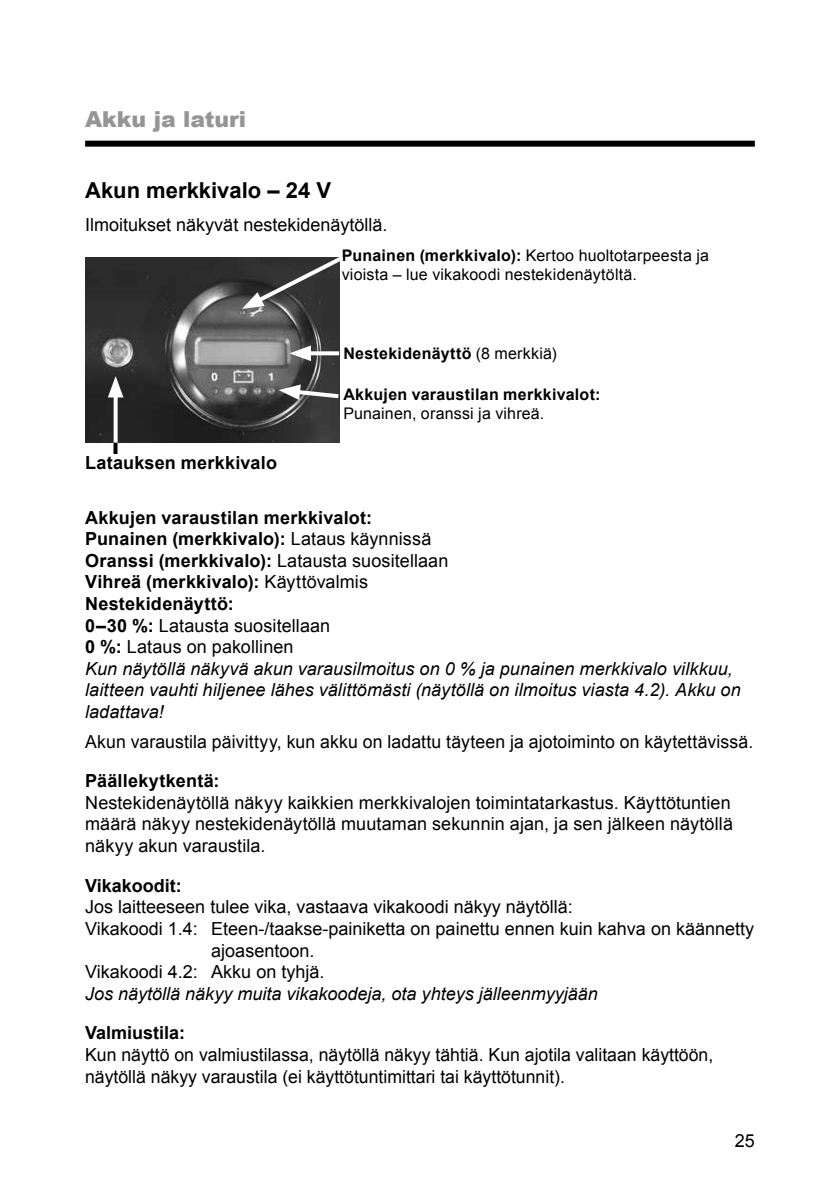
<style>
.page{position:relative;width:840px;height:1191px;background:#fff}
.page>*{position:absolute;margin:0;border:0;box-sizing:border-box;transform-origin:0 0}
.t1{font:700 22px "Arial";color:#000}
.t2{font:900 22px "Arial";color:#959595}
.t3{font:18px/21.6px "Arial";color:#000}
.t4{font:italic 18px/21.6px "Arial";letter-spacing:.005em;color:#000}
.t5{font:700 18px "Arial";letter-spacing:.01em;color:#000}
.t6{font:16px/19.2px "Arial";letter-spacing:.01em;color:#000}
.t7{font:700 16px "Arial";letter-spacing:.015em;color:#000}
.s1{font-weight:700}
.s2{font-weight:400}
.s3{font-weight:700;font-style:normal}
.s4{font-style:normal}
</style>
<div class="page">
<div style="left:85px;top:141px;width:669px;height:6px;background:#000"></div>
<img style="left:85px;top:258px;width:255px;height:185px">
<svg style="left:311px;top:351px;width:28px;height:4px"></svg>
<svg style="left:289px;top:345px;width:22px;height:16px"></svg>
<svg style="left:242px;top:257px;width:98px;height:52px;background:#494949"></svg>
<svg style="left:278px;top:384px;width:62px;height:16px"></svg>
<svg style="left:114px;top:397px;width:4px;height:51px"></svg>
<svg style="left:108px;top:376px;width:15px;height:21px"></svg>
<svg style="left:113px;top:442px;width:4px;height:12px"></svg>
<p class="t2" style="left:85px;top:105px;width:162px">Akku ja laturi</p>
<p class="t1" style="left:85px;top:175px;width:247px">Akun merkkivalo – 24 V</p>
<p class="t3" style="left:85px;top:214px;width:304px">Ilmoitukset näkyvät nestekidenäytöllä.</p>
<p class="t6" style="left:341px;top:246px;width:368px"><span class="s1">Punainen (merkkivalo):</span> Kertoo huoltotarpeesta ja vioista – lue vikakoodi nestekidenäytöltä.</p>
<p class="t7" style="left:343px;top:343px;width:215px">Nestekidenäyttö <span class="s2">(8 merkkiä)</span></p>
<p class="t5" style="left:85px;top:451px;width:193px">Latauksen merkkivalo</p>
<p class="t7" style="left:343px;top:384px;width:258px">Akkujen varaustilan merkkivalot:</p>
<p class="t6" style="left:343px;top:404px;width:202px">Punainen, oranssi ja vihreä.</p>
<p class="t4" style="left:85px;top:506px;width:656px"><span class="s3">Akkujen varaustilan merkkivalot:<br>Punainen (merkkivalo):</span> <span class="s4">Lataus käynnissä<br></span><span class="s3">Oranssi (merkkivalo):</span> <span class="s4">Latausta suositellaan<br></span><span class="s3">Vihreä (merkkivalo):</span> <span class="s4">Käyttövalmis<br></span><span class="s3">Nestekidenäyttö:<br>0–30 %:</span> <span class="s4">Latausta suositellaan<br></span><span class="s3">0 %:</span> <span class="s4">Lataus on pakollinen<br></span>Kun näytöllä näkyvä akun varausilmoitus on 0 % ja punainen merkkivalo vilkkuu, laitteen vauhti hiljenee lähes välittömästi (näytöllä on ilmoitus viasta 4.2). Akku on ladattava!</p>
<p class="t3" style="left:85px;top:730px;width:669px">Akun varaustila päivittyy, kun akku on ladattu täyteen ja ajotoiminto on käytettävissä.</p>
<p class="t5" style="left:85px;top:769px;width:136px">Päällekytkentä:</p>
<p class="t3" style="left:85px;top:792px;width:649px">Nestekidenäytöllä näkyy kaikkien merkkivalojen toimintatarkastus. Käyttötuntien määrä näkyy nestekidenäytöllä muutaman sekunnin ajan, ja sen jälkeen näytöllä näkyy akun varaustila.</p>
<p class="t5" style="left:85px;top:873px;width:98px">Vikakoodit:</p>
<p class="t3" style="left:85px;top:896px;width:489px">Jos laitteeseen tulee vika, vastaava vikakoodi näkyy näytöllä:</p>
<p class="t3" style="left:85px;top:918px;width:670px">Vikakoodi 1.4: Eteen-/taakse-painiketta on painettu ennen kuin kahva on käännetty</p>
<p class="t3" style="left:211px;top:939px;width:105px">ajoasentoon.</p>
<p class="t3" style="left:85px;top:961px;width:241px">Vikakoodi 4.2: Akku on tyhjä.</p>
<p class="t4" style="left:85px;top:982px;width:514px">Jos näytöllä näkyy muita vikakoodeja, ota yhteys jälleenmyyjään</p>
<p class="t5" style="left:85px;top:1021px;width:102px">Valmiustila:</p>
<p class="t3" style="left:85px;top:1044px;width:629px">Kun näyttö on valmiustilassa, näytöllä näkyy tähtiä. Kun ajotila valitaan käyttöön, näytöllä näkyy varaustila (ei käyttötuntimittari tai käyttötunnit).</p>
<p class="t3" style="left:734px;top:1130px;width:22px">25</p>
</div>
